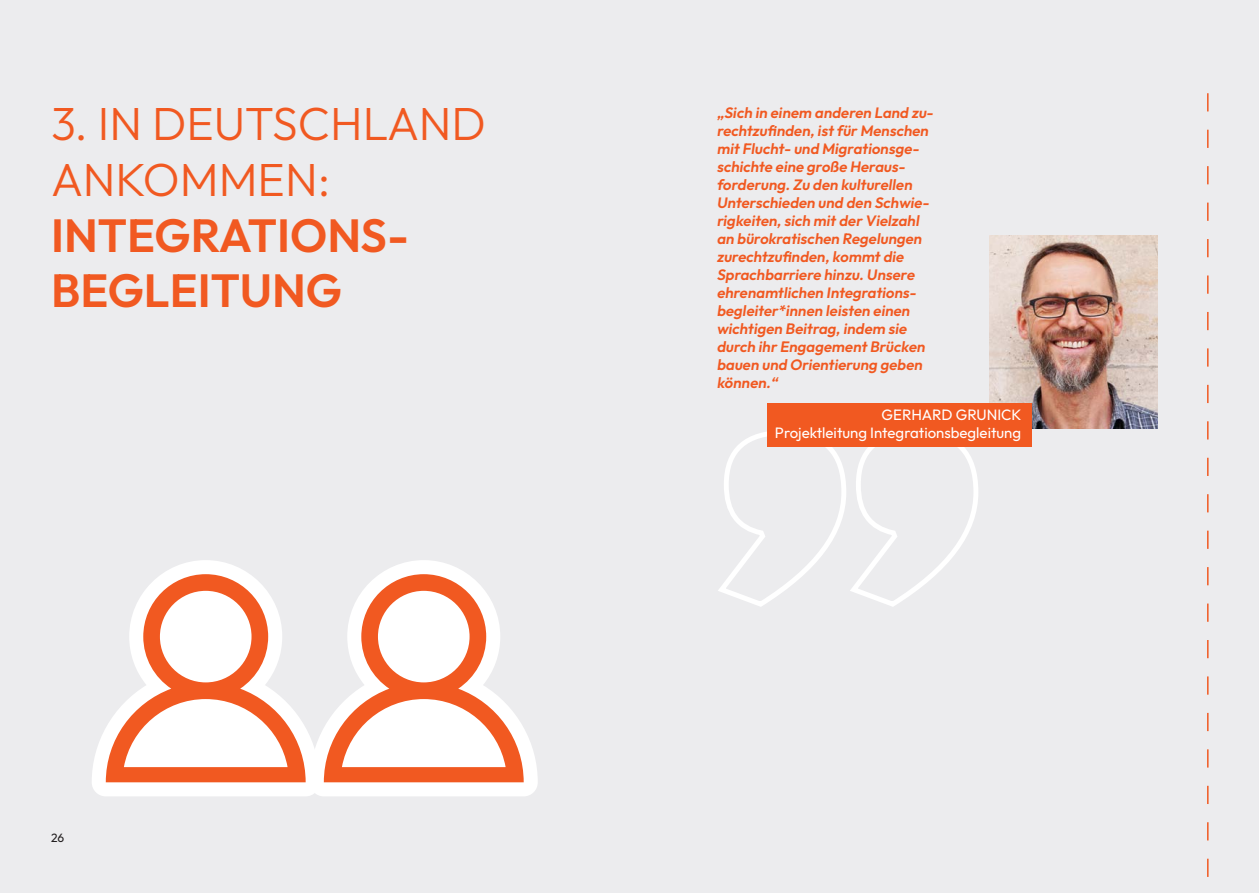
<style>
.page{position:relative;width:1259px;height:893px;background:#ececee}
.page>*{position:absolute;margin:0;border:0;box-sizing:border-box;transform-origin:0 0}
.t1{font:300 46.5px/55.8px "Outfit";color:#f15921}
.t2{font:600 46.5px/55.8px "Outfit";color:#f15921}
.t3{font:600 15px/18px "Outfit";color:#f15921}
.t4{font:15px/18px "Outfit";color:#fff;text-align:right}
.t5{font:12px "Outfit";color:#231f20}
</style>
<div class="page">
<svg style="left:1207px;top:93px;width:1px;height:784px"></svg>
<svg style="left:718px;top:432px;width:260px;height:175px"></svg>
<img style="left:989px;top:235px;width:169px;height:193px">
<div style="left:767px;top:403px;width:265px;height:44px;background:#f15921"></div>
<svg style="left:320px;top:560px;width:218px;height:236px"></svg>
<svg style="left:92px;top:560px;width:228px;height:236px"></svg>
<h1 class="t1" style="left:51px;top:96px;width:436px">3. IN DEUTSCHLAND<br>ANKOMMEN:</h1>
<h1 class="t2" style="left:51px;top:207px;width:359px">INTEGRATIONS-<br>BEGLEITUNG</h1>
<p class="t5" style="left:51px;top:831px;width:15px">26</p>
<p class="t3" style="left:716px;top:103px;width:220px">„Sich in einem anderen Land zu&shy;rechtzufinden,ist für Menschen mit Flucht- und Migrationsge&shy;schichte eine große Heraus&shy;forderung. Zu den kulturellen<br>Unterschieden und den Schwie&shy;rigkeiten,sich mit der Vielzahl an bürokratischen Regelungen zurechtzufinden,kommt die<br>Sprachbarriere hinzu. Unsere ehrenamtlichen Integrations&shy;begleiter*innen leisten einen wichtigen Beitrag,indem sie durch ihr Engagement Brücken bauen und Orientierung geben können.“</p>
<p class="t4" style="left:775px;top:405px;width:248px">GERHARD GRUNICK<br>Projektleitung Integrationsbegleitung</p>
</div>
